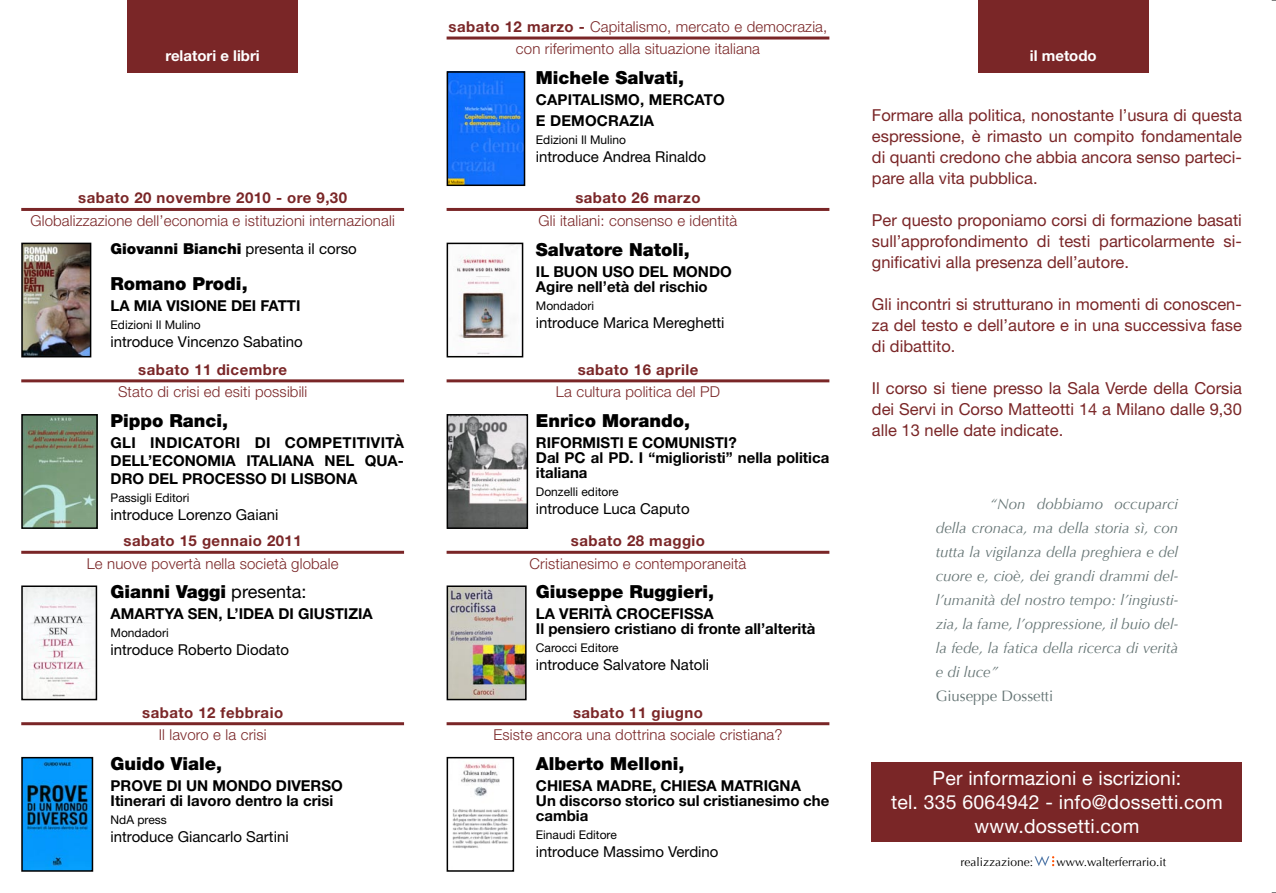
<style>
.page{position:relative;width:1276px;height:893px;background:#fff}
.page>*{position:absolute;margin:0;border:0;box-sizing:border-box;transform-origin:0 0}
.t1{font:19.5px/24px "Helvetica Neue LT Std";letter-spacing:.01em;color:#fff;text-align:center}
.t2{font:900 18px "Helvetica Neue LT Std";color:#000}
.t3{font:16.5px/21px "Helvetica Neue LT Std";color:#7a2627;text-align:justify}
.t4{font:700 15px/18px "Helvetica Neue LT Std";color:#000}
.t5{font:300 15px/22.5px "Helvetica Neue LT Std";letter-spacing:.01em;color:#7a2627;text-align:center}
.t6{font:italic 15px/24px "Optima";color:#677676;text-align:justify}
.t7{font:15px "Helvetica Neue LT Std";color:#000}
.t8{font:700 15px "Helvetica Neue LT Std";letter-spacing:.03em;color:#7a2627}
.t9{font:900 15px "Helvetica Neue LT Std";color:#000}
.t10{font:700 15px "Helvetica Neue LT Std";color:#fff}
.t11{font:15px "Optima";color:#677676}
.t12{font:12px "Helvetica Neue LT Std";color:#000}
.t13{font:12px "Optima";color:#000}
.s1{font-weight:700}
.s2{font-weight:400}
</style>
<div class="page">
<div style="left:128px;top:0;width:170px;height:72px;background:#7a2627"></div>
<div style="left:978px;top:0;width:170px;height:72px;background:#7a2627"></div>
<div style="left:872px;top:762px;width:370px;height:79px;background:#7a2627"></div>
<svg style="left:1034px;top:856px;width:20px;height:10px"></svg>
<hr style="left:21px;top:379px;width:383px;height:3px;background:#7a2627">
<img style="left:24px;top:417px;width:71px;height:109px">
<div style="left:21px;top:414px;width:77px;height:115px;border:2px solid #000"></div>
<hr style="left:21px;top:551px;width:383px;height:3px;background:#7a2627">
<img style="left:24px;top:588px;width:70px;height:109px">
<div style="left:21px;top:585px;width:76px;height:115px;border:2px solid #000"></div>
<hr style="left:21px;top:208px;width:383px;height:3px;background:#7a2627">
<img style="left:24px;top:246px;width:64px;height:108px">
<div style="left:21px;top:243px;width:70px;height:114px;border:2px solid #000"></div>
<hr style="left:21px;top:722px;width:383px;height:3px;background:#7a2627">
<img style="left:24px;top:760px;width:66px;height:109px">
<div style="left:21px;top:757px;width:72px;height:115px;border:2px solid #000"></div>
<hr style="left:446px;top:37px;width:383px;height:3px;background:#7a2627">
<img style="left:449px;top:74px;width:73px;height:109px">
<div style="left:446px;top:71px;width:79px;height:115px;border:2px solid #000"></div>
<hr style="left:446px;top:208px;width:383px;height:3px;background:#7a2627">
<img style="left:457px;top:255px;width:53px;height:99px">
<div style="left:446px;top:243px;width:77px;height:114px;border:2px solid #000"></div>
<hr style="left:446px;top:379px;width:383px;height:3px;background:#7a2627">
<img style="left:449px;top:417px;width:76px;height:109px">
<div style="left:446px;top:414px;width:82px;height:115px;border:2px solid #000"></div>
<hr style="left:446px;top:551px;width:383px;height:3px;background:#7a2627">
<img style="left:449px;top:588px;width:74px;height:109px">
<div style="left:446px;top:585px;width:80px;height:115px;border:2px solid #000"></div>
<hr style="left:446px;top:722px;width:383px;height:3px;background:#7a2627">
<img style="left:452px;top:764px;width:56px;height:85px">
<div style="left:446px;top:757px;width:68px;height:115px;border:2px solid #000"></div>
<p class="t5" style="left:448px;top:15px;width:380px"><span class="s1">sabato 12 marzo -</span> Capitalismo, mercato e democrazia, con riferimento alla situazione italiana</p>
<p class="t2" style="left:536px;top:67px;width:150px">Michele Salvati,</p>
<p class="t4" style="left:536px;top:90px;width:190px">CAPITALISMO, MERCATO</p>
<p class="t4" style="left:536px;top:111px;width:120px">E DEMOCRAZIA</p>
<p class="t12" style="left:536px;top:133px;width:92px">Edizioni Il Mulino</p>
<p class="t7" style="left:536px;top:148px;width:172px">introduce Andrea Rinaldo</p>
<p class="t8" style="left:575px;top:189px;width:127px">sabato 26 marzo</p>
<p class="t5" style="left:538px;top:209px;width:200px">Gli italiani: consenso e identità</p>
<p class="t2" style="left:536px;top:238px;width:156px">Salvatore Natoli,</p>
<p class="t4" style="left:536px;top:262px;width:197px">IL BUON USO DEL MONDO</p>
<p class="t4" style="left:536px;top:277px;width:173px">Agire nell’età del rischio</p>
<p class="t12" style="left:536px;top:298px;width:60px">Mondadori</p>
<p class="t7" style="left:536px;top:313px;width:190px">introduce Marica Mereghetti</p>
<p class="t8" style="left:577px;top:360px;width:122px">sabato 16 aprile</p>
<p class="t5" style="left:556px;top:380px;width:166px">La cultura politica del PD</p>
<p class="t2" style="left:536px;top:410px;width:156px">Enrico Morando,</p>
<p class="t4" style="left:536px;top:433px;width:202px">RIFORMISTI E COMUNISTI?</p>
<p class="t4" style="left:536px;top:450px;width:295px;line-height:15px">Dal PC al PD. I “miglioristi” nella politica italiana</p>
<p class="t12" style="left:536px;top:484px;width:84px">Donzelli editore</p>
<p class="t7" style="left:536px;top:500px;width:155px">introduce Luca Caputo</p>
<p class="t8" style="left:571px;top:532px;width:136px">sabato 28 maggio</p>
<p class="t5" style="left:529px;top:552px;width:218px">Cristianesimo e contemporaneità</p>
<p class="t2" style="left:536px;top:581px;width:180px">Giuseppe Ruggieri,</p>
<p class="t4" style="left:536px;top:605px;width:179px">LA VERITÀ CROCEFISSA</p>
<p class="t4" style="left:536px;top:620px;width:281px">Il pensiero cristiano di fronte all’alterità</p>
<p class="t12" style="left:536px;top:641px;width:84px">Carocci Editore</p>
<p class="t7" style="left:536px;top:656px;width:175px">introduce Salvatore Natoli</p>
<p class="t8" style="left:573px;top:703px;width:131px">sabato 11 giugno</p>
<p class="t5" style="left:493px;top:723px;width:291px">Esiste ancora una dottrina sociale cristiana?</p>
<p class="t2" style="left:536px;top:753px;width:150px">Alberto Melloni,</p>
<p class="t4" style="left:536px;top:776px;width:266px">CHIESA MADRE, CHIESA MATRIGNA</p>
<p class="t4" style="left:536px;top:793px;width:295px;line-height:15px">Un discorso storico sul cristianesimo che cambia</p>
<p class="t12" style="left:536px;top:827px;width:82px">Einaudi Editore</p>
<p class="t7" style="left:536px;top:842px;width:184px">introduce Massimo Verdino</p>
<p class="t10" style="left:165px;top:46px;width:96px">relatori e libri</p>
<p class="t10" style="left:1030px;top:46px;width:68px">il metodo</p>
<p class="t3" style="left:872px;top:104px;width:371px">Formare alla politica, nonostante l’usura di questa espressione, è rimasto un compito fondamentale di quanti credono che abbia ancora senso parteci&shy;pare alla vita pubblica.</p>
<p class="t3" style="left:872px;top:209px;width:371px">Per questo proponiamo corsi di formazione basati sull’approfondimento di testi particolarmente si&shy;gnificativi alla presenza dell’autore.</p>
<p class="t3" style="left:872px;top:293px;width:371px">Gli incontri si strutturano in momenti di conoscen&shy;za del testo e dell’autore e in una successiva fase di dibattito.</p>
<p class="t3" style="left:872px;top:377px;width:371px">Il corso si tiene presso la Sala Verde della Corsia dei Servi in Corso Matteotti 14 a Milano dalle 9,30 alle 13 nelle date indicate.</p>
<p class="t8" style="left:78px;top:189px;width:270px">sabato 20 novembre 2010 - ore 9,30</p>
<p class="t5" style="left:31px;top:209px;width:366px">Globalizzazione dell’economia e istituzioni internazionali</p>
<p class="t9" style="left:111px;top:240px;width:248px">Giovanni Bianchi <span class="s2">presenta il corso</span></p>
<p class="t2" style="left:111px;top:273px;width:139px">Romano Prodi,</p>
<p class="t4" style="left:111px;top:297px;width:191px">LA MIA VISIONE DEI FATTI</p>
<p class="t12" style="left:111px;top:318px;width:92px">Edizioni Il Mulino</p>
<p class="t7" style="left:111px;top:333px;width:194px">introduce Vincenzo Sabatino</p>
<p class="t8" style="left:138px;top:360px;width:150px">sabato 11 dicembre</p>
<p class="t5" style="left:118px;top:380px;width:191px">Stato di crisi ed esiti possibili</p>
<p class="t2" style="left:111px;top:410px;width:119px">Pippo Ranci,</p>
<p class="t4" style="left:111px;top:433px;width:295px;text-align:justify">GLI INDICATORI DI COMPETITIVITÀ DELL’ECONOMIA ITALIANA NEL QUA-DRO DEL PROCESSO DI LISBONA</p>
<p class="t12" style="left:111px;top:490px;width:80px">Passigli Editori</p>
<p class="t7" style="left:111px;top:506px;width:169px">introduce Lorenzo Gaiani</p>
<p class="t6" style="left:935px;top:492px;width:244px;text-indent:54px">“Non dobbiamo occuparci della cronaca, ma della storia sì, con tutta la vigilanza della preghiera e del cuore e, cioè, dei grandi drammi del&shy;l’umanità del nostro tempo: l’ingiusti&shy;zia, la fame, l’oppressione, il buio del&shy;la fede, la fatica della ricerca di verità e di luce”</p>
<p class="t11" style="left:935px;top:687px;width:119px">Giuseppe Dossetti</p>
<p class="t8" style="left:124px;top:532px;width:180px">sabato 15 gennaio 2011</p>
<p class="t5" style="left:87px;top:552px;width:253px">Le nuove povertà nella società globale</p>
<p class="t2" style="left:111px;top:581px;width:197px">Gianni Vaggi <span class="s2">presenta:</span></p>
<p class="t4" style="left:111px;top:605px;width:264px">AMARTYA SEN, L’IDEA DI GIUSTIZIA</p>
<p class="t12" style="left:111px;top:626px;width:60px">Mondadori</p>
<p class="t7" style="left:111px;top:641px;width:180px">introduce Roberto Diodato</p>
<p class="t8" style="left:142px;top:703px;width:142px">sabato 12 febbraio</p>
<p class="t5" style="left:159px;top:723px;width:109px">Il lavoro e la crisi</p>
<p class="t2" style="left:111px;top:753px;width:113px">Guido Viale,</p>
<p class="t4" style="left:111px;top:776px;width:234px">PROVE DI UN MONDO DIVERSO</p>
<p class="t4" style="left:111px;top:791px;width:224px">Itinerari di lavoro dentro la crisi</p>
<p class="t12" style="left:111px;top:812px;width:58px">NdA press</p>
<p class="t7" style="left:111px;top:827px;width:180px">introduce Giancarlo Sartini</p>
<p class="t1" style="left:932px;top:765px;width:250px">Per informazioni e iscrizioni:</p>
<p class="t1" style="left:891px;top:789px;width:333px">tel. 335 6064942 - info@dossetti.com www.dossetti.com</p>
<p class="t13" style="left:960px;top:855px;width:74px">realizzazione:</p>
<p class="t13" style="left:1056px;top:855px;width:111px">www.walterferrario.it</p>
</div>
